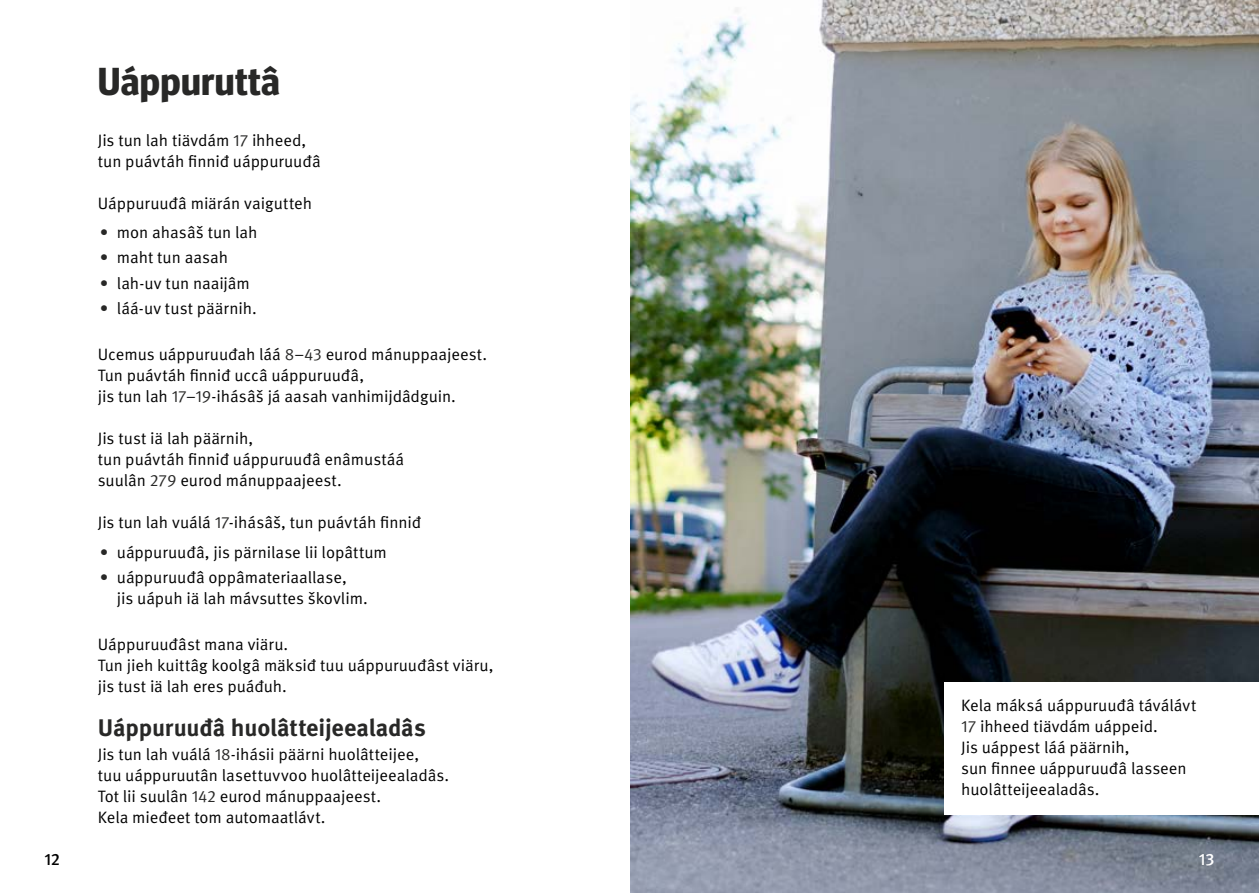
<style>
.page{position:relative;width:1259px;height:893px;background:#fff}
.page>*{position:absolute;margin:0;border:0;box-sizing:border-box;transform-origin:0 0}
.H1_otsikko{font:700 39px "Meta Headline Pro";letter-spacing:.01em;color:#282827}
.H2_otsikko{font:700 24px "Meta Pro";letter-spacing:-.01em;color:#282827}
.Body_copy{font:16.5px/21px "Meta Pro Norm";letter-spacing:-.005em;color:#000}
.Bulletpoints{font:16.5px/21px "Meta Pro Norm";letter-spacing:-.005em;color:#000}
.t1{font:500 16.5px "Meta Pro";color:#000}
.t2{font:500 16.5px "Meta Pro";color:#fff}
.s1{color:#282827}
</style>
<div class="page">
<img style="left:631px;top:0;width:628px;height:893px">
<div style="left:944px;top:682px;width:315px;height:132px;background:#fff"></div>
<h1 class="H1_otsikko" style="left:98px;top:50px;width:183px">Uáppuruttâ</h1>
<p class="Body_copy" style="left:98px;top:128px;width:224px">Jis tun lah tiävdám <span class="s1">17</span> ihheed, tun puávtáh finniđ uáppuruuđâ</p>
<p class="Body_copy" style="left:98px;top:191px;width:216px">Uáppuruuđâ miärán vaigutteh</p>
<p class="Bulletpoints" style="left:100px;top:221px;width:159px"><span class="s1">•</span> mon ahasâš tun lah</p>
<p class="Bulletpoints" style="left:100px;top:246px;width:130px"><span class="s1">•</span> maht tun aasah</p>
<p class="Bulletpoints" style="left:100px;top:271px;width:151px"><span class="s1">•</span> lah-uv tun naaijâm</p>
<p class="Bulletpoints" style="left:100px;top:296px;width:158px"><span class="s1">•</span> láá-uv tust päärnih.</p>
<p class="Body_copy" style="left:98px;top:343px;width:391px">Ucemus uáppuruuđah láá <span class="s1">8</span>–<span class="s1">43</span> eurod mánuppaajeest.</p>
<p class="Body_copy" style="left:98px;top:364px;width:268px">Tun puávtáh finniđ uccâ uáppuruuđâ,</p>
<p class="Body_copy" style="left:98px;top:385px;width:360px">jis tun lah <span class="s1">17</span>–<span class="s1">19</span>-ihásâš já aasah vanhimijdâdguin.</p>
<p class="Body_copy" style="left:98px;top:427px;width:157px">Jis tust iä lah päärnih,</p>
<p class="Body_copy" style="left:98px;top:448px;width:308px">tun puávtáh finniđ uáppuruuđâ enâmustáá suulân <span class="s1">279</span> eurod mánuppaajeest.</p>
<p class="Body_copy" style="left:98px;top:511px;width:325px">Jis tun lah vuálá <span class="s1">17</span>-ihásâš, tun puávtáh finniđ</p>
<p class="Bulletpoints" style="left:100px;top:540px;width:288px"><span class="s1">•</span> uáppuruuđâ, jis pärnilase lii lopâttum</p>
<p class="Bulletpoints" style="left:117px;top:566px;width:252px;text-indent:-17px"><span class="s1">•</span> uáppuruuđâ oppâmateriaallase,<br>jis uápuh iä lah mávsuttes škovlim.</p>
<p class="Body_copy" style="left:98px;top:633px;width:192px">Uáppuruuđâst mana viäru.</p>
<p class="Body_copy" style="left:98px;top:654px;width:397px">Tun jieh kuittâg koolgâ mäksiđ tuu uáppuruuđâst viäru,</p>
<p class="Body_copy" style="left:98px;top:675px;width:191px">jis tust iä lah eres puáđuh.</p>
<h2 class="H2_otsikko" style="left:98px;top:708px;width:329px">Uáppuruuđâ huolâtteijeealadâs</h2>
<p class="Body_copy" style="left:98px;top:742px;width:323px">Jis tun lah vuálá <span class="s1">18</span>-ihásii päärni huolâtteijee,</p>
<p class="Body_copy" style="left:98px;top:763px;width:353px">tuu uáppuruutân lasettuvvoo huolâtteijeealadâs.</p>
<p class="Body_copy" style="left:98px;top:784px;width:285px">Tot lii suulân <span class="s1">142</span> eurod mánuppaajeest.</p>
<p class="Body_copy" style="left:98px;top:805px;width:229px">Kela mieđeet tom automaatlávt.</p>
<p class="Body_copy" style="left:961px;top:694px;width:237px">Kela máksá uáppuruuđâ táválávt</p>
<p class="Body_copy" style="left:961px;top:715px;width:198px"><span class="s1">17</span> ihheed tiävdám uáppeid.</p>
<p class="Body_copy" style="left:961px;top:736px;width:227px">Jis uáppest láá päärnih,<br>sun finnee uáppuruuđâ lasseen huolâtteijeealadâs.</p>
<p class="t1" style="left:44px;top:846px;width:17px">12</p>
<p class="t2" style="left:1199px;top:846px;width:17px">13</p>
</div>
